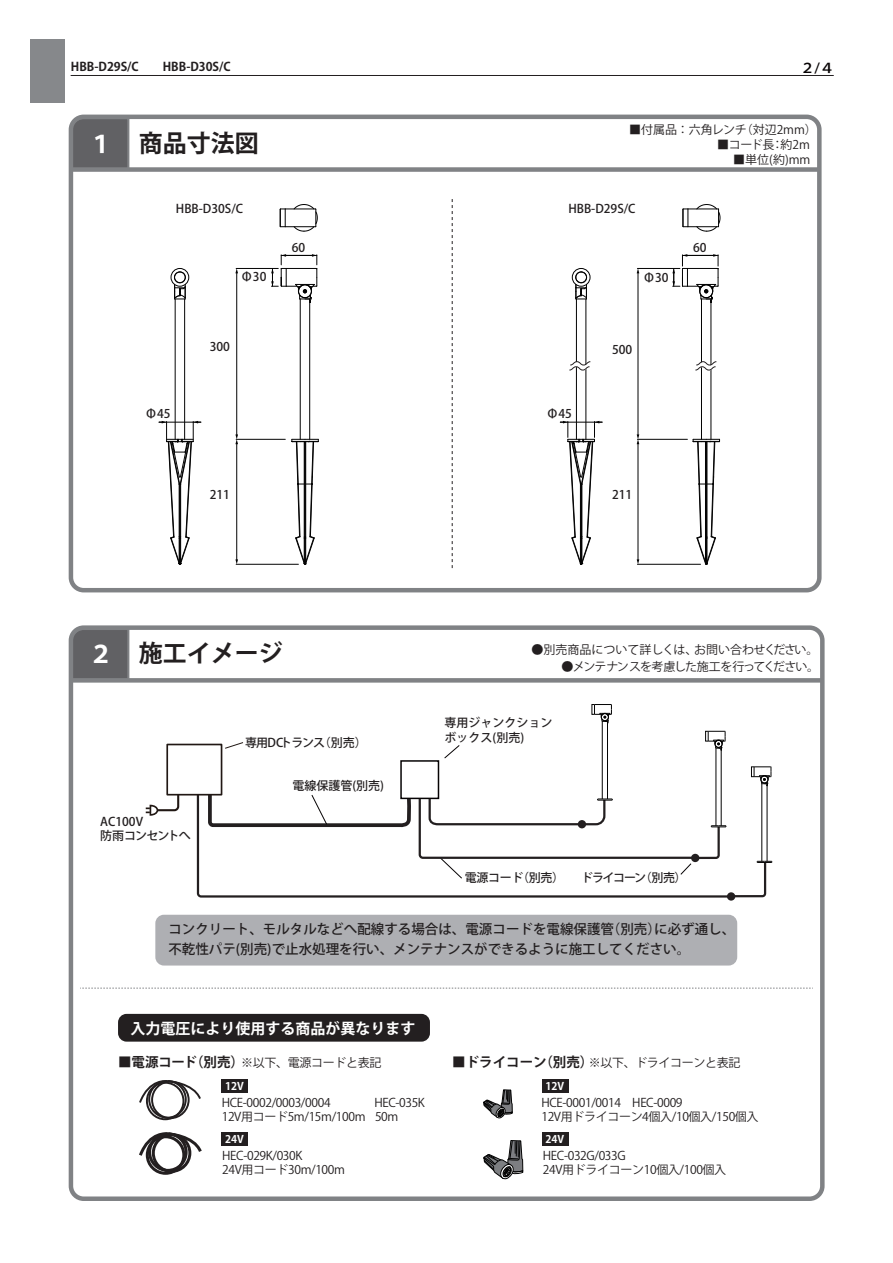
<style>
.page{position:relative;width:893px;height:1263px;background:#fff}
.page>*{position:absolute;margin:0;border:0;box-sizing:border-box;transform-origin:0 0}
.t1{font:700 24px "Koz Go Pro";color:#231f20}
.t2{font:700 15px "Koz Go Pro";color:#fff}
.t3{font:500 13.5px/19.5px "Koz Go Pro";color:#231f20}
.t4{font:700 13.5px "Koz Go Pro";color:#231f20}
.t5{font:500 13.5px "Koz Go Pro";color:#070304;scale:1.09 1}
.t6{font:12px/14.4px "Koz Go Pro";letter-spacing:-.03em;color:#231f20}
.t7{font:500 12px/15px "Koz Go Pro";color:#231f20}
.t8{font:12px "Koz Go Pro";color:#231f20}
.t9{font:12px "Koz Go Pro";letter-spacing:-.08em;color:#231f20}
.t10{font:700 12px "Koz Go Pro";color:#231f20}
.t11{font:500 12px "Koz Go Pro";letter-spacing:-.08em;color:#231f20}
.t12{font:500 12px "Koz Go Pro";letter-spacing:-.1em;color:#231f20}
.t13{font:700 10.5px "Koz Go Pro";color:#fff}
.s1{color:#fff}
</style>
<div class="page">
<div style="left:30px;top:39px;width:34px;height:64px;background:#86888b"></div>
<hr style="left:71px;top:75px;width:763px;height:1px;background:#231f20">
<div style="left:74px;top:120px;width:56px;height:47px;background:#616164"></div>
<div style="left:69px;top:115px;width:753px;height:477px;border:4px solid #808285;border-radius:13px"></div>
<div style="left:71px;top:167px;width:748px;height:5px;background:#808285"></div>
<div style="left:74px;top:630px;width:56px;height:48px;background:#616164"></div>
<div style="left:69px;top:625px;width:756px;height:576px;border:4px solid #808285;border-radius:13px"></div>
<div style="left:73px;top:678px;width:748px;height:5px;background:#808285"></div>
<div style="left:155px;top:915px;width:582px;height:50px;background:#aeafb3;border-radius:9px"></div>
<div style="left:400px;top:760px;width:39px;height:39px;border:2px solid #060304"></div>
<svg style="left:444px;top:745px;width:16px;height:13px"></svg>
<svg style="left:196px;top:795px;width:10px;height:103px"></svg>
<div style="left:727px;top:892px;width:8px;height:9px;border:2px solid #231f20;border-radius:50%"></div>
<svg style="left:146px;top:795px;width:34px;height:21px"></svg>
<div style="left:166px;top:744px;width:56px;height:51px;border:2px solid #211814"></div>
<svg style="left:225px;top:742px;width:18px;height:7px"></svg>
<svg style="left:452px;top:199px;width:1px;height:370px"></svg>
<hr style="left:184px;top:299px;width:1px;height:140px;background:#030303">
<hr style="left:175px;top:299px;width:1px;height:140px;background:#030303">
<div style="left:171px;top:268px;width:18px;height:18px;border:1px solid #030303;border-radius:50%"></div>
<svg style="left:174px;top:271px;width:12px;height:29px"></svg>
<svg style="left:159px;top:421px;width:42px;height:144px"></svg>
<hr style="left:309px;top:302px;width:1px;height:137px;background:#030303">
<hr style="left:300px;top:299px;width:1px;height:140px;background:#030303">
<svg style="left:292px;top:439px;width:27px;height:126px"></svg>
<hr style="left:236px;top:564px;width:62px;height:1px;background:#030303">
<hr style="left:236px;top:443px;width:1px;height:117px;background:#030303">
<svg style="left:235px;top:559px;width:3px;height:5px"></svg>
<hr style="left:236px;top:268px;width:42px;height:1px;background:#030303">
<hr style="left:236px;top:439px;width:49px;height:1px;background:#030303">
<hr style="left:236px;top:272px;width:1px;height:163px;background:#030303">
<svg style="left:235px;top:434px;width:3px;height:10px"></svg>
<svg style="left:271px;top:254px;width:47px;height:49px"></svg>
<hr style="left:285px;top:226px;width:31px;height:1px;background:#030303">
<hr style="left:285px;top:209px;width:31px;height:1px;background:#030303">
<svg style="left:280px;top:208px;width:6px;height:19px"></svg>
<svg style="left:293px;top:204px;width:25px;height:28px"></svg>
<hr style="left:586px;top:299px;width:1px;height:140px;background:#030303">
<hr style="left:576px;top:299px;width:1px;height:140px;background:#030303">
<div style="left:572px;top:268px;width:18px;height:18px;border:1px solid #030303;border-radius:50%"></div>
<svg style="left:575px;top:271px;width:12px;height:29px"></svg>
<svg style="left:560px;top:421px;width:42px;height:144px"></svg>
<hr style="left:711px;top:302px;width:1px;height:137px;background:#030303">
<hr style="left:701px;top:299px;width:1px;height:140px;background:#030303">
<svg style="left:693px;top:439px;width:27px;height:126px"></svg>
<hr style="left:637px;top:564px;width:63px;height:1px;background:#030303">
<hr style="left:638px;top:443px;width:1px;height:117px;background:#030303">
<hr style="left:637px;top:268px;width:43px;height:1px;background:#030303">
<hr style="left:637px;top:439px;width:50px;height:1px;background:#030303">
<hr style="left:638px;top:272px;width:1px;height:163px;background:#030303">
<svg style="left:637px;top:434px;width:2px;height:10px"></svg>
<svg style="left:672px;top:254px;width:47px;height:49px"></svg>
<hr style="left:688px;top:226px;width:30px;height:1px;background:#030303">
<hr style="left:688px;top:209px;width:30px;height:1px;background:#030303">
<svg style="left:682px;top:208px;width:7px;height:19px"></svg>
<svg style="left:696px;top:204px;width:24px;height:28px"></svg>
<svg style="left:695px;top:361px;width:22px;height:10px"></svg>
<svg style="left:569px;top:361px;width:22px;height:10px"></svg>
<hr style="left:607px;top:723px;width:1px;height:76px;background:#030303">
<hr style="left:602px;top:721px;width:1px;height:78px;background:#030303">
<svg style="left:592px;top:704px;width:20px;height:20px"></svg>
<hr style="left:721px;top:750px;width:1px;height:76px;background:#030303">
<hr style="left:716px;top:748px;width:1px;height:78px;background:#030303">
<svg style="left:705px;top:731px;width:21px;height:20px"></svg>
<svg style="left:206px;top:766px;width:566px;height:132px"></svg>
<div style="left:118px;top:1014px;width:312px;height:28px;background:#231f20;border-radius:9px"></div>
<svg style="left:483px;top:1089px;width:30px;height:30px"></svg>
<svg style="left:483px;top:1140px;width:40px;height:40px"></svg>
<div style="left:221px;top:1079px;width:27px;height:13px;background:#231f20"></div>
<div style="left:221px;top:1132px;width:27px;height:14px;background:#231f20"></div>
<div style="left:542px;top:1079px;width:26px;height:13px;background:#231f20"></div>
<div style="left:542px;top:1132px;width:26px;height:14px;background:#231f20"></div>
<div style="left:148px;top:1080px;width:39px;height:38px;border:2px solid #231f20;border-radius:50%"></div>
<div style="left:146px;top:1082px;width:38px;height:38px;border:2px solid #231f20;border-radius:50%"></div>
<div style="left:151px;top:1080px;width:39px;height:39px;border:2px solid #231f20;border-radius:50%"></div>
<svg style="left:139px;top:1080px;width:62px;height:25px"></svg>
<div style="left:148px;top:1132px;width:40px;height:40px;border:3px solid #231f20;border-radius:50%"></div>
<div style="left:146px;top:1135px;width:39px;height:40px;border:3px solid #231f20;border-radius:50%"></div>
<div style="left:152px;top:1133px;width:39px;height:40px;border:3px solid #231f20;border-radius:50%"></div>
<svg style="left:139px;top:1132px;width:63px;height:27px"></svg>
<svg style="left:80px;top:988px;width:733px;height:1px"></svg>
<p class="t10" style="left:71px;top:59px;width:161px">HBB-D29S/C　　HBB-D30S/C</p>
<h1 class="t1" style="left:89px;top:127px;width:171px"><span class="s1">１</span> 商品寸法図</h1>
<p class="t7" style="left:176px;top:202px;width:69px">HBB-D30S/C</p>
<p class="t7" style="left:145px;top:407px;width:27px">Φ45</p>
<p class="t7" style="left:241px;top:270px;width:27px">Φ30</p>
<p class="t7" style="left:210px;top:340px;width:22px">300</p>
<p class="t7" style="left:292px;top:241px;width:15px">60</p>
<p class="t7" style="left:210px;top:488px;width:22px">211</p>
<h1 class="t1" style="left:89px;top:638px;width:195px"><span class="s1">２</span> 施工イメージ</h1>
<p class="t11" style="left:245px;top:735px;width:123px">専用DCトランス（別売）</p>
<p class="t7" style="left:100px;top:815px;width:92px;line-height:14.2px">AC100V<br>防雨コンセントへ</p>
<p class="t7" style="left:292px;top:779px;width:93px">電線保護管(別売)</p>
<p class="t5" style="left:800px;top:59px;width:33px">２/４</p>
<p class="t8" style="left:629px;top:121px;width:189px">■付属品 ： 六角レンチ（対辺2mm）</p>
<p class="t6" style="left:733px;top:153px;width:79px">■単位(約)mm</p>
<p class="t6" style="left:717px;top:138px;width:94px">■コード長：約2m</p>
<p class="t7" style="left:568px;top:202px;width:69px">HBB-D29S/C</p>
<p class="t7" style="left:643px;top:271px;width:27px">Φ30</p>
<p class="t7" style="left:546px;top:407px;width:27px">Φ45</p>
<p class="t7" style="left:612px;top:343px;width:22px">500</p>
<p class="t7" style="left:693px;top:241px;width:15px">60</p>
<p class="t7" style="left:612px;top:488px;width:22px">211</p>
<p class="t8" style="left:532px;top:642px;width:289px">●別売商品について詳しくは、お問い合わせください。</p>
<p class="t9" style="left:562px;top:659px;width:259px">●メンテナンスを考慮した施工を行ってください。</p>
<p class="t7" style="left:445px;top:716px;width:109px">専用ジャンクションボックス(別売)</p>
<p class="t7" style="left:465px;top:870px;width:101px">電源コード（別売）</p>
<p class="t12" style="left:581px;top:870px;width:107px">ドライコーン（別売）</p>
<p class="t3" style="left:168px;top:920px;width:568px">コンクリート、モルタルなどへ配線する場合は、電源コードを電線保護管（別売）に必ず通し、不乾性パテ(別売)で止水処理を行い、メンテナンスができるように施工してください。</p>
<p class="t2" style="left:131px;top:1018px;width:287px">入力電圧により使用する商品が異なります</p>
<p class="t4" style="left:118px;top:1053px;width:128px">■電源コード（別売）</p>
<p class="t4" style="left:452px;top:1053px;width:143px">■ドライコーン（別売）</p>
<p class="t13" style="left:225px;top:1079px;width:20px">12V</p>
<p class="t6" style="left:241px;top:1056px;width:142px">※以下、電源コードと表記</p>
<p class="t6" style="left:589px;top:1056px;width:153px">※以下、ドライコーンと表記</p>
<p class="t13" style="left:546px;top:1079px;width:20px">12V</p>
<p class="t6" style="left:222px;top:1095px;width:110px">HCE-0002/0003/0004</p>
<p class="t6" style="left:222px;top:1095px;width:205px;text-indent:153px">HEC-035K<br>12V用コード5m/15m/100m 50m</p>
<p class="t6" style="left:541px;top:1095px;width:219px">HCE-0001/0014　HEC-0009<br>12V用ドライコーン4個入/10個入/150個入</p>
<p class="t6" style="left:543px;top:1148px;width:185px">HEC-032G/033G<br>24V用ドライコーン10個入/100個入</p>
<p class="t13" style="left:225px;top:1133px;width:20px">24V</p>
<p class="t13" style="left:546px;top:1133px;width:20px">24V</p>
<p class="t6" style="left:222px;top:1148px;width:124px">HEC-029K/030K<br>24V用コード30m/100m</p>
</div>
